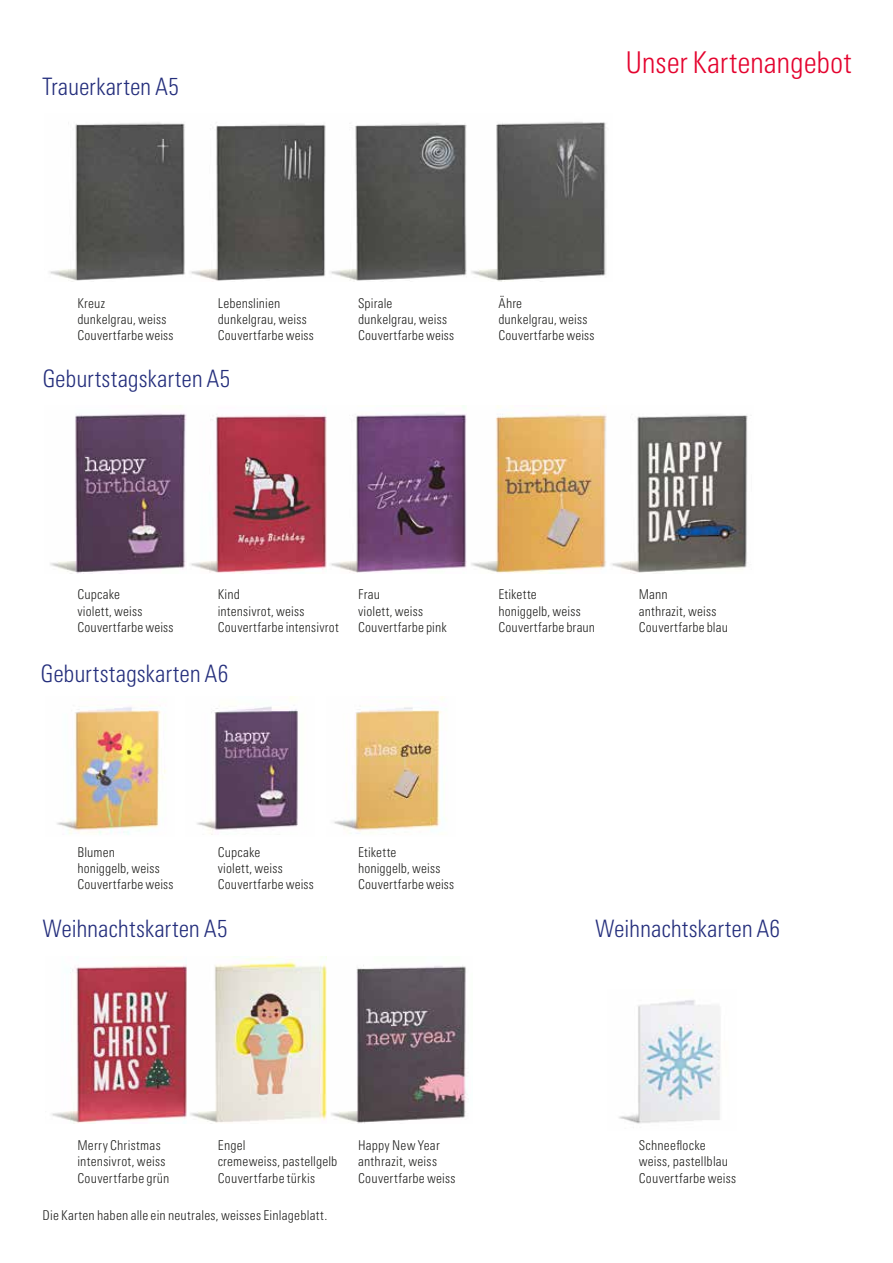
<style>
.page{position:relative;width:893px;height:1263px;background:#fff}
.page>*{position:absolute;margin:0;border:0;box-sizing:border-box;transform-origin:0 0}
.t1{font:300 condensed 30px "Linotype Univers";letter-spacing:-.005em;color:#e4032e}
.t2{font:300 condensed 24px "Linotype Univers";letter-spacing:-.005em;color:#242e7c}
.t3{font:300 condensed 13.5px/16.2px "Linotype Univers";letter-spacing:.015em;color:#1d1d1b}
</style>
<div class="page">
<img style="left:50px;top:122px;width:135px;height:159px">
<img style="left:191px;top:122px;width:135px;height:159px">
<img style="left:331px;top:123px;width:136px;height:158px">
<img style="left:471px;top:122px;width:136px;height:159px">
<img style="left:50px;top:413px;width:137px;height:160px">
<img style="left:191px;top:410px;width:136px;height:163px">
<img style="left:331px;top:405px;width:136px;height:168px">
<img style="left:471px;top:405px;width:136px;height:168px">
<img style="left:612px;top:415px;width:136px;height:158px">
<img style="left:57px;top:705px;width:109px;height:130px">
<img style="left:197px;top:696px;width:101px;height:139px">
<img style="left:334px;top:696px;width:109px;height:138px">
<img style="left:52px;top:956px;width:275px;height:168px">
<img style="left:331px;top:965px;width:136px;height:159px">
<img style="left:619px;top:1000px;width:101px;height:124px">
<h2 class="t2" style="left:43px;top:73px;width:138px">Trauerkarten A5</h2>
<h1 class="t1" style="left:625px;top:45px;width:228px">Unser Kartenangebot</h1>
<p class="t3" style="left:77px;top:295px;width:98px">Kreuz<br>dunkelgrau, weiss<br>Couvertfarbe weiss</p>
<p class="t3" style="left:498px;top:295px;width:98px">Ähre<br>dunkelgrau, weiss<br>Couvertfarbe weiss</p>
<h2 class="t2" style="left:43px;top:364px;width:189px">Geburtstagskarten A5</h2>
<p class="t3" style="left:358px;top:295px;width:98px">Spirale dunkelgrau, weiss<br>Couvertfarbe weiss</p>
<p class="t3" style="left:218px;top:295px;width:98px">Lebenslinien dunkelgrau, weiss<br>Couvertfarbe weiss</p>
<p class="t3" style="left:77px;top:586px;width:98px">Cupcake<br>violett, weiss<br>Couvertfarbe weiss</p>
<p class="t3" style="left:218px;top:586px;width:123px">Kind<br>intensivrot, weiss<br>Couvertfarbe intensivrot</p>
<h2 class="t2" style="left:41px;top:660px;width:189px">Geburtstagskarten A6</h2>
<p class="t3" style="left:358px;top:586px;width:90px">Frau<br>violett, weiss<br>Couvertfarbe pink</p>
<p class="t3" style="left:498px;top:586px;width:98px">Etikette<br>honiggelb, weiss<br>Couvertfarbe braun</p>
<p class="t3" style="left:639px;top:586px;width:91px">Mann<br>anthrazit, weiss<br>Couvertfarbe blau</p>
<p class="t3" style="left:77px;top:844px;width:98px">Blumen<br>honiggelb, weiss<br>Couvertfarbe weiss</p>
<p class="t3" style="left:218px;top:844px;width:98px">Cupcake<br>violett, weiss<br>Couvertfarbe weiss</p>
<p class="t3" style="left:358px;top:844px;width:98px">Etikette<br>honiggelb, weiss<br>Couvertfarbe weiss</p>
<h2 class="t2" style="left:43px;top:915px;width:186px">Weihnachtskarten A5</h2>
<h2 class="t2" style="left:595px;top:915px;width:186px">Weihnachtskarten A6</h2>
<p class="t3" style="left:77px;top:1137px;width:94px">Merry Christmas intensivrot, weiss<br>Couvertfarbe grün</p>
<p class="t3" style="left:218px;top:1137px;width:121px">Engel<br>cremeweiss, pastellgelb<br>Couvertfarbe türkis</p>
<p class="t3" style="left:43px;top:1207px;width:286px">Die Karten haben alle ein neutrales, weisses Einlageblatt.</p>
<p class="t3" style="left:358px;top:1137px;width:99px">Happy New Year anthrazit, weiss<br>Couvertfarbe weiss</p>
<p class="t3" style="left:639px;top:1137px;width:99px">Schneeflocke weiss, pastellblau<br>Couvertfarbe weiss</p>
</div>
